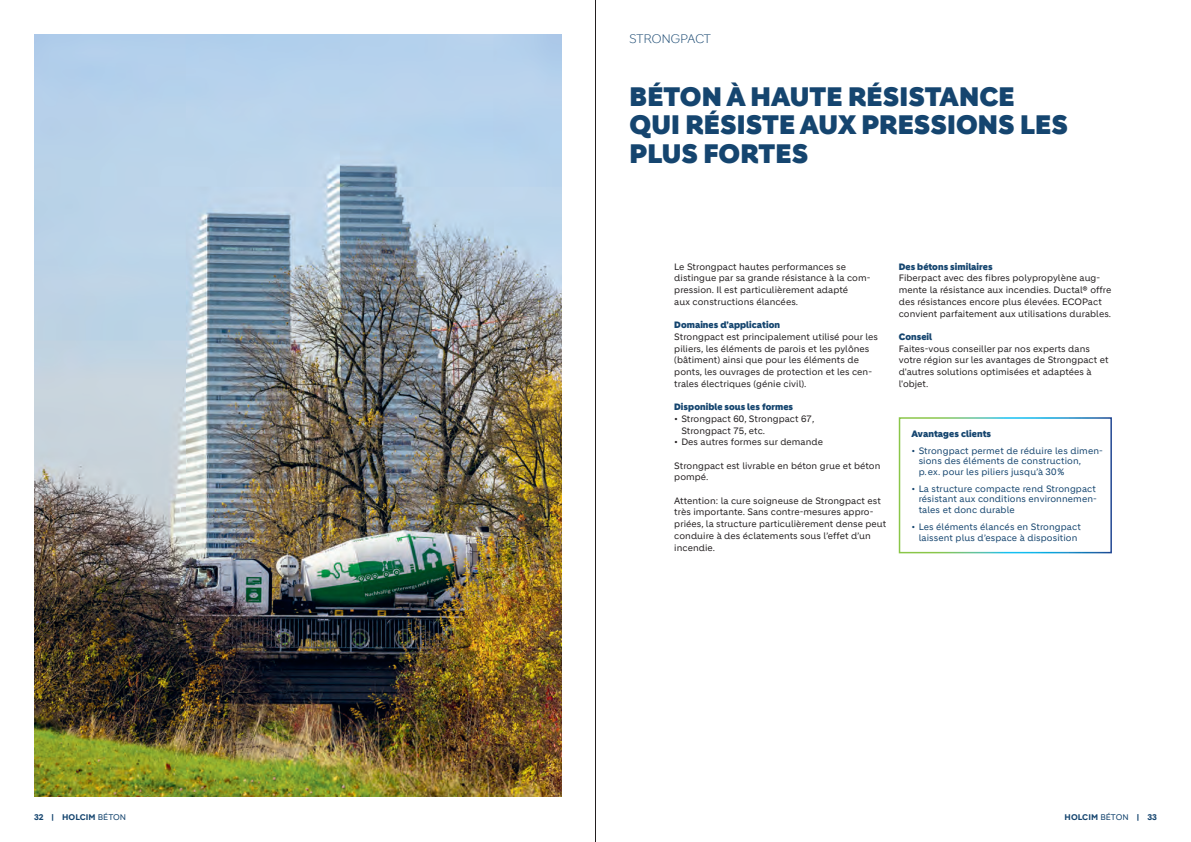
<style>
.page{position:relative;width:1191px;height:842px;background:#fff}
.page>*{position:absolute;margin:0;border:0;box-sizing:border-box;transform-origin:0 0}
.t1{font:900 26px/28.6px "Holcim Headline";letter-spacing:.005em;color:#15456f}
.t2{font:300 12px "Holcim Headline";letter-spacing:.01em;color:#15456f}
.t3{font:9px/11.7px "Holcim";letter-spacing:.005em;color:#231f20}
.t4{font:9px/10.8px "Holcim";letter-spacing:.01em;color:#15456f}
.t5{font:900 9px "Holcim Headline";letter-spacing:.005em;color:#15456f}
.t6{font:700 8px "Holcim";letter-spacing:.01em;color:#15456f}
.s1{font-weight:400}
</style>
<div class="page">
<img style="left:34px;top:34px;width:527px;height:762px">
<div style="left:898px;top:417px;width:214px;height:136px;border:2px solid #fff"></div>
<hr style="left:595px;top:0;width:1px;height:842px;background:#231f20">
<h2 class="t2" style="left:629px;top:32px;width:83px">STRONGPACT</h2>
<h1 class="t1" style="left:629px;top:83px;width:440px">BÉTON À HAUTE RÉSISTANCE<br>QUI RÉSISTE AUX PRESSIONS LES<br>PLUS FORTES</h1>
<p class="t3" style="left:674px;top:261px;width:198px">Le Strongpact hautes performances se distingue par sa grande résistance à la com&shy;pression. Il est particulièrement adapté<br>aux constructions élancées.</p>
<p class="t5" style="left:674px;top:320px;width:107px">Domaines d’application</p>
<p class="t3" style="left:674px;top:331px;width:205px">Strongpact est principalement utilisé pour les piliers, les éléments de parois et les pylônes (bâtiment) ainsi que pour les éléments de ponts, les ouvrages de protection et les cen&shy;trales électriques (génie civil).</p>
<p class="t5" style="left:674px;top:402px;width:120px">Disponible sous les formes</p>
<p class="t3" style="left:681px;top:413px;width:134px;text-indent:-7px">• Strongpact 60, Strongpact 67,<br>Strongpact 75, etc.</p>
<p class="t3" style="left:674px;top:436px;width:150px">• Des autres formes sur demande</p>
<p class="t3" style="left:674px;top:460px;width:208px">Strongpact est livrable en béton grue et béton pompé.</p>
<p class="t3" style="left:674px;top:495px;width:213px">Attention: la cure soigneuse de Strongpact est très importante. Sans contre-mesures appro&shy;priées, la structure particulièrement dense peut conduire à des éclatements sous l’effet d’un incendie.</p>
<p class="t5" style="left:898px;top:261px;width:95px">Des bétons similaires</p>
<p class="t3" style="left:898px;top:272px;width:214px">Fiberpact avec des fibres polypropylène aug&shy;mente la résistance aux incendies. Ductal® offre des résistances encore plus élevées. ECOPact convient parfaitement aux utilisations durables.</p>
<p class="t5" style="left:898px;top:331px;width:35px">Conseil</p>
<p class="t3" style="left:898px;top:343px;width:211px">Faites-vous conseiller par nos experts dans votre région sur les avantages de Strongpact et d'autres solutions optimisées et adaptées à l'objet.</p>
<p class="t5" style="left:911px;top:429px;width:81px">Avantages clients</p>
<p class="t4" style="left:918px;top:445px;width:186px;text-indent:-7px">• Strongpact permet de réduire les dimen&shy;sions des éléments de construction, p.ex. pour les piliers jusqu’à 30%</p>
<p class="t4" style="left:918px;top:483px;width:180px;text-align:justify;text-indent:-7px">• La structure compacte rend Strongpact résistant aux conditions environnemen&shy;tales et donc durable</p>
<p class="t4" style="left:911px;top:521px;width:171px;text-align:center">• Les éléments élancés en Strongpact laissent plus d’espace à disposition</p>
<p class="t6" style="left:34px;top:812px;width:94px">32 | HOLCIM <span class="s1">BÉTON</span></p>
<p class="t6" style="left:1064px;top:812px;width:94px">HOLCIM <span class="s1">BÉTON</span> | 33</p>
</div>
